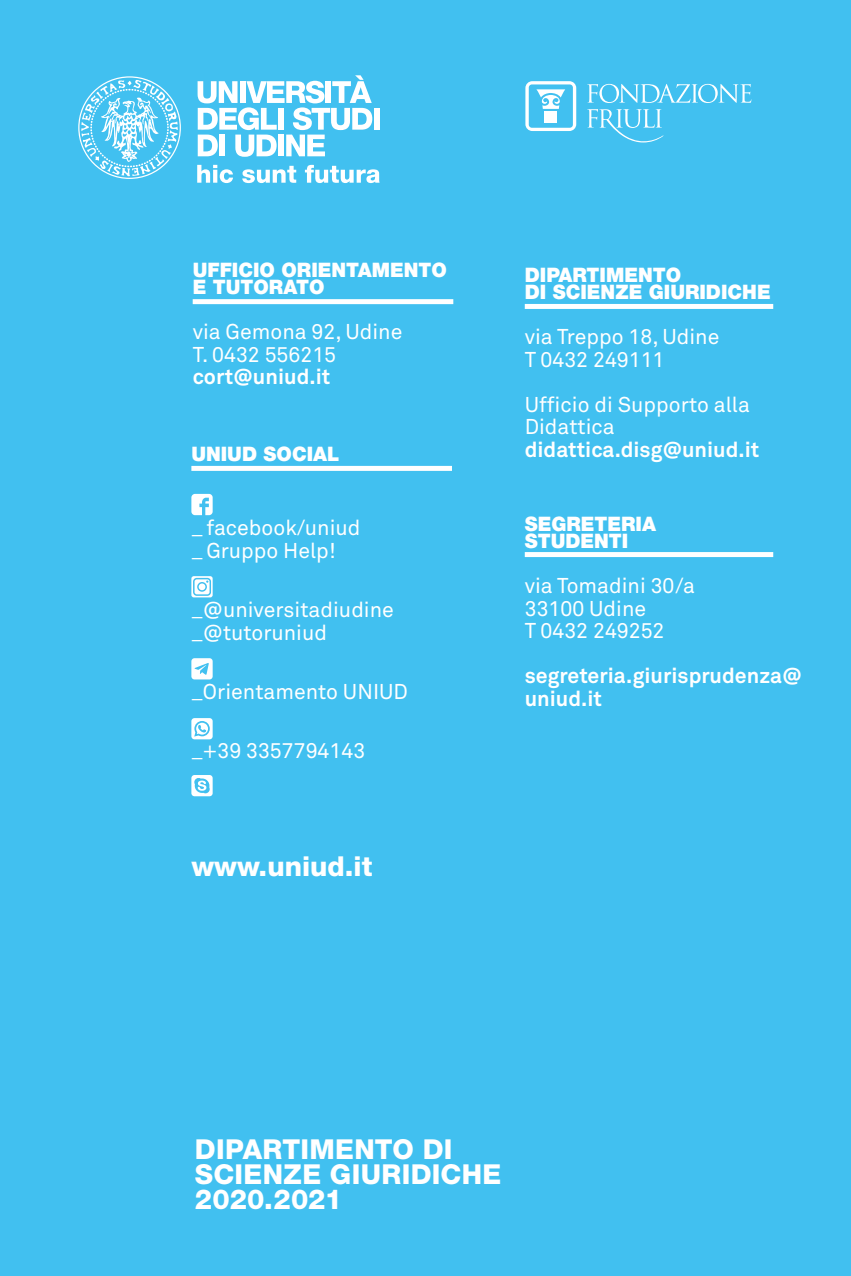
<style>
.page{position:relative;width:851px;height:1276px;background:#fff}
.page>*{position:absolute;margin:0;border:0;box-sizing:border-box;transform-origin:0 0}
.t1{font:800 27.5px/25px "Helvetica Neue LT Std";letter-spacing:.01em;color:#fff}
.t2{font:21.25px/22.5px "Akkurat";color:#fff}
.t3{font:700 21.25px/22.5px "Akkurat";color:#fff}
.t4{font:900 20px/17.5px "Helvetica Neue LT Std";color:#fff}
</style>
<div class="page">
<div style="left:0;top:0;width:850px;height:1276px;background:#41c0f0"></div>
<div style="left:193px;top:299px;width:260px;height:5px;background:#fff"></div>
<div style="left:191px;top:466px;width:261px;height:5px;background:#fff"></div>
<svg style="left:191px;top:494px;width:22px;height:21px"></svg>
<svg style="left:191px;top:576px;width:22px;height:21px"></svg>
<svg style="left:191px;top:775px;width:22px;height:21px"></svg>
<svg style="left:191px;top:718px;width:22px;height:21px"></svg>
<svg style="left:191px;top:658px;width:22px;height:21px"></svg>
<svg style="left:78px;top:76px;width:103px;height:103px"></svg>
<div style="left:374px;top:108px;width:5px;height:22px;background:#fff"></div>
<svg style="left:197px;top:75px;width:175px;height:82px"></svg>
<svg style="left:197px;top:165px;width:36px;height:18px"></svg>
<svg style="left:242px;top:166px;width:54px;height:17px"></svg>
<svg style="left:305px;top:165px;width:74px;height:18px"></svg>
<div style="left:524px;top:304px;width:249px;height:5px;background:#fff"></div>
<div style="left:524px;top:552px;width:249px;height:5px;background:#fff"></div>
<svg style="left:525px;top:81px;width:51px;height:50px"></svg>
<div style="left:544px;top:112px;width:12px;height:11px;background:#fff"></div>
<svg style="left:587px;top:84px;width:164px;height:19px"></svg>
<svg style="left:587px;top:109px;width:76px;height:34px"></svg>
<p class="t4" style="left:193px;top:261px;width:256px">UFFICIO ORIENTAMENTO<br>E TUTORATO</p>
<p class="t2" style="left:193px;top:321px;width:211px">via Gemona 92, Udine<br>T. 0432 556215</p>
<p class="t3" style="left:193px;top:365px;width:139px">cort@uniud.it</p>
<p class="t4" style="left:191px;top:445px;width:150px">UNIUD SOCIAL</p>
<p class="t2" style="left:191px;top:517px;width:171px">_ facebook/uniud _ Gruppo Help!</p>
<p class="t2" style="left:191px;top:599px;width:204px">_@universitadiudine _@tutoruniud</p>
<p class="t2" style="left:191px;top:681px;width:218px">_Orientamento UNIUD</p>
<p class="t2" style="left:191px;top:740px;width:175px">_+39 3357794143</p>
<p class="t1" style="left:191px;top:854px;width:182px">www.uniud.it</p>
<p class="t4" style="left:524px;top:266px;width:247px">DIPARTIMENTO<br>DI SCIENZE GIURIDICHE</p>
<p class="t2" style="left:524px;top:326px;width:196px">via Treppo 18, Udine<br>T 0432 249111</p>
<p class="t2" style="left:524px;top:393px;width:227px">Ufficio di Supporto alla<br>Didattica</p>
<p class="t3" style="left:524px;top:438px;width:236px">didattica.disg@uniud.it</p>
<p class="t4" style="left:524px;top:515px;width:133px">SEGRETERIA<br>STUDENTI</p>
<p class="t2" style="left:524px;top:575px;width:171px">via Tomadini 30/a<br>33100 Udine<br>T 0432 249252</p>
<p class="t3" style="left:524px;top:664px;width:278px">segreteria.giurisprudenza@ uniud.it</p>
<p class="t1" style="left:195px;top:1136px;width:308px">DIPARTIMENTO DI<br>SCIENZE GIURIDICHE<br>2020.2021</p>
</div>
